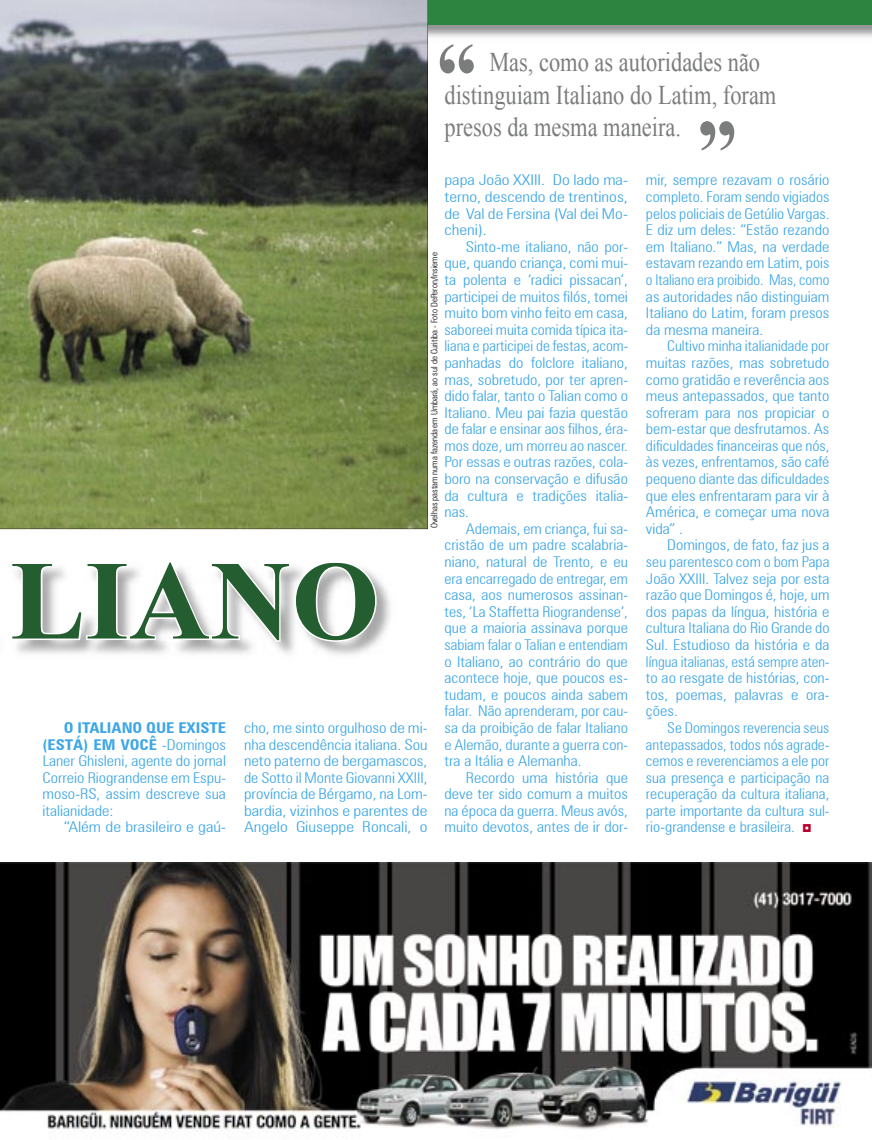
<style>
.page{position:relative;width:872px;height:1140px;background:#fff}
.page>*{position:absolute;margin:0;border:0;box-sizing:border-box;transform-origin:0 0}
.t1{font:700 112.5px "Times New Roman";color:#245d30}
.t2{font:700 90px "Times New Roman";color:#7b7c7c;scale:.9 1}
.t3{font:27px/32.4px "Times New Roman";color:#7b7c7c;scale:.83 1}
.t4{font:300 condensed 14.85px/16.6px "Zurich BT";color:#3ca6e6;text-align:justify;scale:1.11 1}
.t5{font:300 condensed 14.85px/16.6px "Zurich BT";color:#3ca6e6;text-align:justify;scale:1.09 1}
.t6{font:300 condensed 14.85px/16.6px "Zurich BT";color:#3ca6e6;text-align:justify;scale:1.05 1}
.t7{font:300 condensed 14.85px/16.6px "Zurich BT";color:#3ca6e6;text-align:justify;scale:1.04 1}
.t8{font:300 condensed 14.85px/16.6px "Zurich BT";color:#3ca6e6;text-align:justify;scale:1.14 1}
.t9{font:300 condensed 14.85px/16.6px "Zurich BT";color:#3ca6e6;text-align:justify;scale:1.18 1}
.t10{font:300 condensed 9px "Zurich BT";color:#000}
.s1{font-weight:700}
.s2{font-family:"Arial";font-weight:400;font-stretch:normal;font-size:16.5px;color:#bd002b}
</style>
<div class="page">
<img style="left:0;top:862px;width:872px;height:269px">
<img style="left:17px;top:579px;width:373px;height:76px">
<svg style="left:17px;top:566px;width:361px;height:77px"></svg>
<img style="left:428px;top:24px;width:444px;height:13px">
<div style="left:0;top:0;width:872px;height:24px;background:#2c8440"></div>
<svg style="left:0;top:0;width:428px;height:529px;background:#6f7855"></svg>
<h2 class="t2" style="left:436px;top:13px;width:46px">“</h2>
<h3 class="t3" style="left:444px;top:46px;width:401px;text-indent:45px">Mas, como as autoridades não distinguiam Italiano do Latim, foram presos da mesma maneira.</h3>
<h2 class="t2" style="left:737px;top:182px;width:46px;rotate:-180deg">“</h2>
<p class="t9" style="left:444px;top:172px;width:157px">papa João XXIII. Do lado ma&shy;terno, descendo de trentinos, de Val de Fersina (Val dei Mo&shy;cheni).</p>
<p class="t4" style="left:444px;top:238px;width:167px;text-indent:21px">Sinto-me italiano, não por&shy;que, quando criança, comi mui&shy;ta polenta e ‘radici pissacan’, participei de muitos filós, tomei muito bom vinho feito em casa, saboreei muita comida típica ita&shy;liana e participei de festas, acom&shy;panhadas do folclore italiano, mas, sobretudo, por ter apren&shy;dido falar, tanto o Talian como o Italiano. Meu pai fazia questão de falar e ensinar aos filhos, éra&shy;mos doze, um morreu ao nascer.<br>Por essas e outras razões, cola&shy;boro na conservação e difusão da cultura e tradições italia&shy;nas.</p>
<p class="t5" style="left:444px;top:520px;width:170px;text-indent:21px">Ademais, em criança, fui sa&shy;cristão de um padre scalabria&shy;niano, natural de Trento, e eu era encarregado de entregar, em casa, aos numerosos assinan&shy;tes, ‘La Staffetta Riograndense’, que a maioria assinava porque sabiam falar o Talian e entendiam o Italiano, ao contrário do que acontece hoje, que poucos es&shy;tudam, e poucos ainda sabem falar. Não aprenderam, por cau&shy;sa da proibição de falar Italiano e Alemão, durante a guerra con&shy;tra a Itália e Alemanha.</p>
<p class="t4" style="left:444px;top:769px;width:167px;text-indent:21px">Recordo uma história que deve ter sido comum a muitos na época da guerra. Meus avós, muito devotos, antes de ir dor-</p>
<p class="t10" style="left:429px;top:528px;width:277px;rotate:-90deg">Ovelhas pastam numa fazenda em Umbará, ao sul de Curitiba - Foto DePeron/Insieme</p>
<h1 class="t1" style="left:10px;top:523px;width:370px">LIANO</h1>
<p class="t4" style="left:43px;top:719px;width:167px;text-indent:21px"><span class="s1">O ITALIANO QUE EXISTE (ESTÁ) EM VOCÊ</span> -Domingos Laner Ghisleni, agente do jornal Correio Riograndense em Espu&shy;moso-RS, assim descreve sua italianidade:</p>
<p class="t9" style="left:64px;top:818px;width:139px">“Além de brasileiro e gaú-</p>
<p class="t8" style="left:244px;top:719px;width:162px">cho, me sinto orgulhoso de mi&shy;nha descendência italiana. Sou neto paterno de bergamascos, de Sotto il Monte Giovanni XXIII, província de Bérgamo, na Lom&shy;bardia, vizinhos e parentes de Angelo Giuseppe Roncali, o</p>
<p class="t4" style="left:646px;top:172px;width:167px">mir, sempre rezavam o rosário completo. Foram sendo vigiados pelos policiais de Getúlio Vargas.<br>E diz um deles: “Estão rezando em Italiano.” Mas, na verdade estavam rezando em Latim, pois o Italiano era proibido. Mas, como as autoridades não distinguiam Italiano do Latim, foram presos da mesma maneira.</p>
<p class="t6" style="left:646px;top:337px;width:176px;text-indent:21px">Cultivo minha italianidade por muitas razões, mas sobretudo como gratidão e reverência aos meus antepassados, que tanto sofreram para nos propiciar o bem-estar que desfrutamos. As dificuldades financeiras que nós, às vezes, enfrentamos, são café pequeno diante das dificuldades que eles enfrentaram para vir à América, e começar uma nova vida” .</p>
<p class="t4" style="left:646px;top:536px;width:167px;text-indent:21px">Domingos, de fato, faz jus a seu parentesco com o bom Papa João XXIII. Talvez seja por esta razão que Domingos é, hoje, um dos papas da língua, história e cultura Italiana do Rio Grande do Sul. Estudioso da história e da língua italianas, está sempre aten&shy;to ao resgate de histórias, con&shy;tos, poemas, palavras e ora&shy;ções.</p>
<p class="t7" style="left:646px;top:719px;width:178px;text-indent:21px">Se Domingos reverencia seus antepassados, todos nós agrade&shy;cemos e reverenciamos a ele por sua presença e participação na recuperação da cultura italiana, parte importante da cultura sul&shy;rio-grandense e brasileira. <span class="s2">◘</span></p>
</div>
